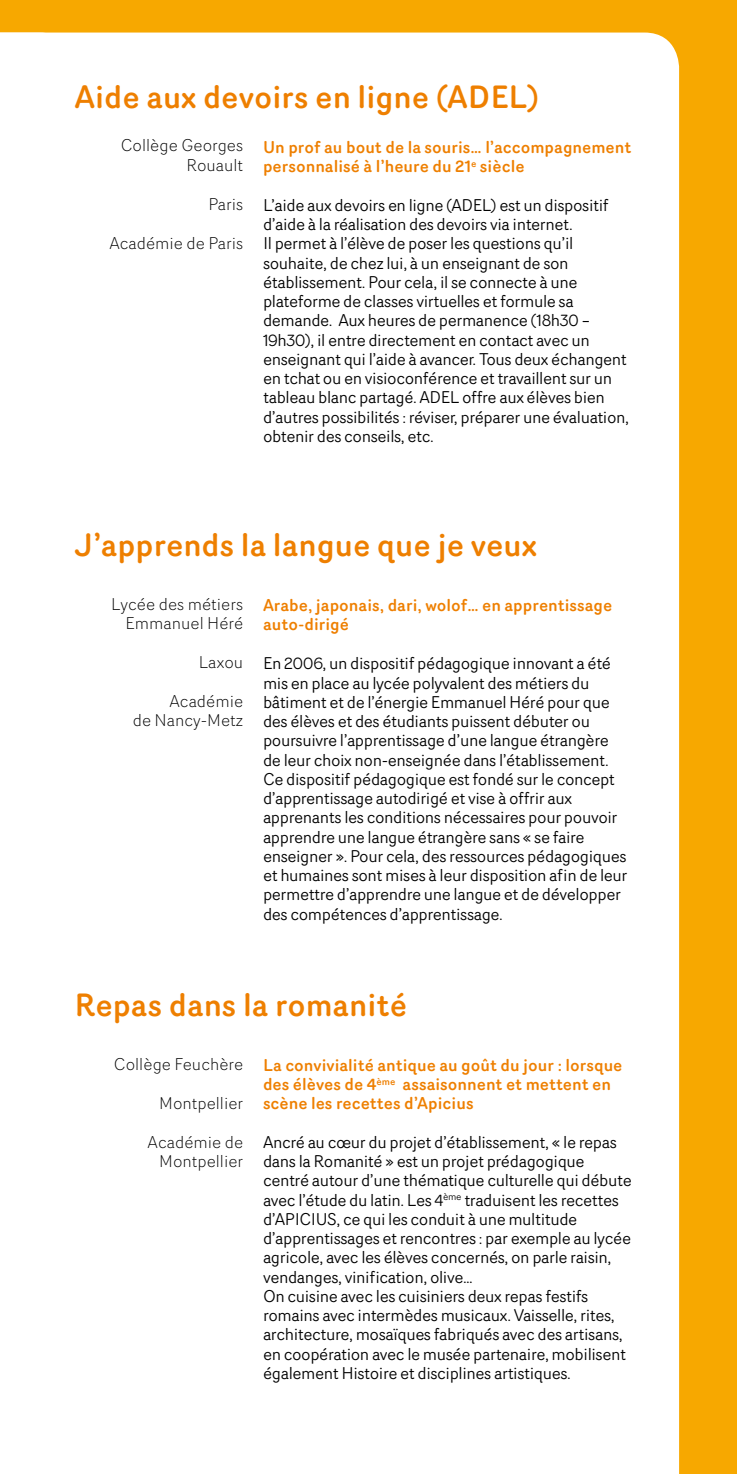
<style>
.page{position:relative;width:737px;height:1474px;background:#fff}
.page>*{position:absolute;margin:0;border:0;box-sizing:border-box;transform-origin:0 0}
.t1{font:500 31.5px "Router";color:#ee7f00}
.t2{font:16.62px/19.2px "Router";letter-spacing:-.025em;color:#000}
.t3{font:500 16.62px/19.2px "Router";color:#ee7f00}
.t4{font:300 16.62px/19.2px "Router";color:#000;text-align:right}
</style>
<div class="page">
<div style="left:1px;top:0;width:736px;height:1473px;background:#f7a800"></div>
<div style="left:0;top:0;width:6px;height:1473px;background:#f7a800"></div>
<div style="left:0;top:33px;width:679px;height:1440px;background:#fff"></div>
<h1 class="t1" style="left:74px;top:73px;width:466px">Aide aux devoirs en ligne (ADEL)</h1>
<p class="t3" style="left:263px;top:137px;width:370px">Un prof au bout de la souris… l’accompagnement personnalisé à l’heure du 21<sup>e</sup> siècle</p>
<p class="t2" style="left:263px;top:195px;width:367px">L’aide aux devoirs en ligne (ADEL) est un dispositif d’aide à la réalisation des devoirs via internet.<br>Il permet à l’élève de poser les questions qu’il souhaite, de chez lui, à un enseignant de son établissement. Pour cela, il se connecte à une plateforme de classes virtuelles et formule sa demande. Aux heures de permanence (18h30 – 19h30), il entre directement en contact avec un enseignant qui l’aide à avancer. Tous deux échangent en tchat ou en visioconférence et travaillent sur un tableau blanc partagé. ADEL offre aux élèves bien d’autres possibilités : réviser, préparer une évaluation, obtenir des conseils, etc.</p>
<p class="t4" style="left:121px;top:135px;width:124px">Collège Georges<br>Rouault</p>
<p class="t4" style="left:208px;top:194px;width:36px">Paris</p>
<p class="t4" style="left:109px;top:233px;width:135px">Académie de Paris</p>
<h1 class="t1" style="left:74px;top:521px;width:464px">J’apprends la langue que je veux</h1>
<p class="t3" style="left:263px;top:595px;width:351px">Arabe, japonais, dari, wolof… en apprentissage auto-dirigé</p>
<p class="t2" style="left:263px;top:653px;width:366px">En 2006, un dispositif pédagogique innovant a été mis en place au lycée polyvalent des métiers du bâtiment et de l’énergie Emmanuel Héré pour que des élèves et des étudiants puissent débuter ou poursuivre l’apprentissage d’une langue étrangère de leur choix non-enseignée dans l’établissement.<br>Ce dispositif pédagogique est fondé sur le concept d’apprentissage autodirigé et vise à offrir aux apprenants les conditions nécessaires pour pouvoir apprendre une langue étrangère sans « se faire enseigner ». Pour cela, des ressources pédagogiques et humaines sont mises à leur disposition afin de leur permettre d’apprendre une langue et de développer des compétences d’apprentissage.</p>
<p class="t4" style="left:111px;top:593px;width:133px">Lycée des métiers<br>Emmanuel Héré</p>
<p class="t4" style="left:199px;top:652px;width:46px">Laxou</p>
<p class="t4" style="left:133px;top:691px;width:112px">Académie<br>de Nancy-Metz</p>
<h1 class="t1" style="left:74px;top:980px;width:334px">Repas dans la romanité</h1>
<p class="t3" style="left:263px;top:1054px;width:361px">La convivialité antique au goût du jour : lorsque des élèves de 4<sup>ème</sup> assaisonnent et mettent en scène les recettes d’Apicius</p>
<p class="t2" style="left:263px;top:1131px;width:370px">Ancré au cœur du projet d’établissement, « le repas dans la Romanité » est un projet prédagogique centré autour d’une thématique culturelle qui débute avec l’étude du latin. Les 4<sup>ème</sup> traduisent les recettes d’APICIUS, ce qui les conduit à une multitude d’apprentissages et rencontres : par exemple au lycée agricole, avec les élèves concernés, on parle raisin, vendanges, vinification, olive…<br>On cuisine avec les cuisiniers deux repas festifs romains avec intermèdes musicaux. Vaisselle, rites, architecture, mosaïques fabriqués avec des artisans, en coopération avec le musée partenaire, mobilisent également Histoire et disciplines artistiques.</p>
<p class="t4" style="left:114px;top:1053px;width:131px">Collège Feuchère</p>
<p class="t4" style="left:159px;top:1092px;width:85px">Montpellier</p>
<p class="t4" style="left:148px;top:1131px;width:97px">Académie de<br>Montpellier</p>
</div>
